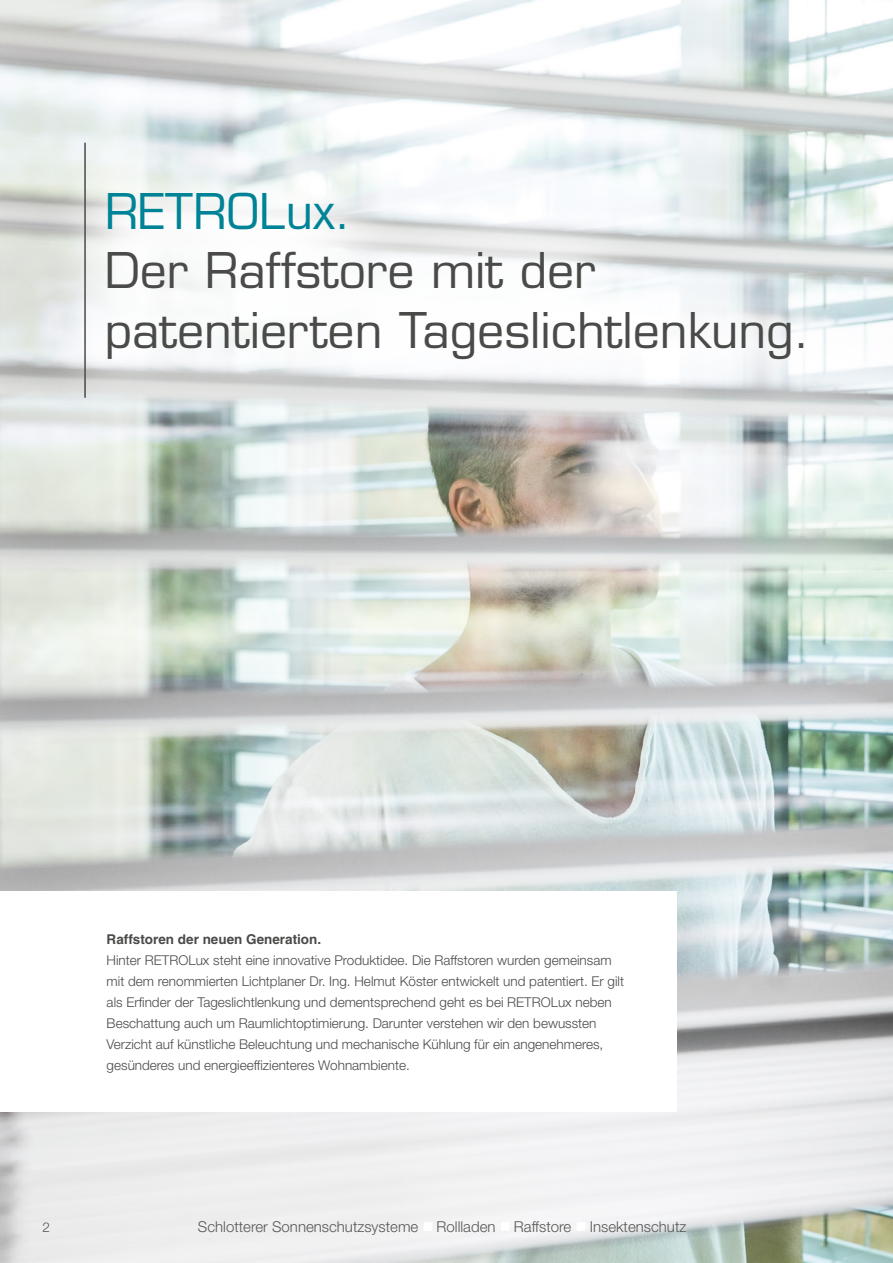
<style>
.page{position:relative;width:893px;height:1263px;background:#fff}
.page>*{position:absolute;margin:0;border:0;box-sizing:border-box;transform-origin:0 0}
.t1{font:48px/59.4px "Eurostile LT Std";color:#4a4a49}
.t2{font:48px "Eurostile LT Std";color:#008396}
.t3{font:300 15px "Helvetica Neue LT Std";color:#575756}
.t4{font:300 13.5px/21px "Helvetica Neue LT Std";color:#4a4a49}
.t5{font:700 13.5px "Helvetica LT";color:#4a4a49}
.t6{font:300 13.5px "Helvetica Neue LT Std";color:#575756}
.s1{color:#fff}
</style>
<div class="page">
<img style="left:0;top:0;width:893px;height:1263px">
<svg style="left:39px;top:123px;width:831px;height:303px"></svg>
<hr style="left:84px;top:143px;width:2px;height:255px;background:#4a4a49">
<div style="left:0;top:891px;width:676px;height:221px;background:#fff"></div>
<h1 class="t2" style="left:105px;top:182px;width:248px">RETROLux.</h1>
<h1 class="t1" style="left:105px;top:241px;width:707px">Der Raffstore mit der patentierten Tageslichtlenkung.</h1>
<p class="t5" style="left:107px;top:931px;width:216px">Raffstoren der neuen Generation.</p>
<p class="t4" style="left:107px;top:949px;width:519px">Hinter RETROLux steht eine innovative Produktidee. Die Raffstoren wurden gemeinsam mit dem renommierten Lichtplaner Dr. Ing. Helmut Köster entwickelt und patentiert. Er gilt als Erfinder der Tageslichtlenkung und dementsprechend geht es bei RETROLux neben Beschattung auch um Raumlichtoptimierung. Darunter verstehen wir den bewussten Verzicht auf künstliche Beleuchtung und mechanische Kühlung für ein angenehmeres, gesünderes und energieeffizienteres Wohnambiente.</p>
<p class="t6" style="left:43px;top:1219px;width:9px">2</p>
<p class="t3" style="left:198px;top:1217px;width:490px">Schlotterer Sonnenschutzsysteme <span class="s1">■</span> Rollladen <span class="s1">■</span> Raffstore <span class="s1">■</span> Insektenschutz</p>
</div>
